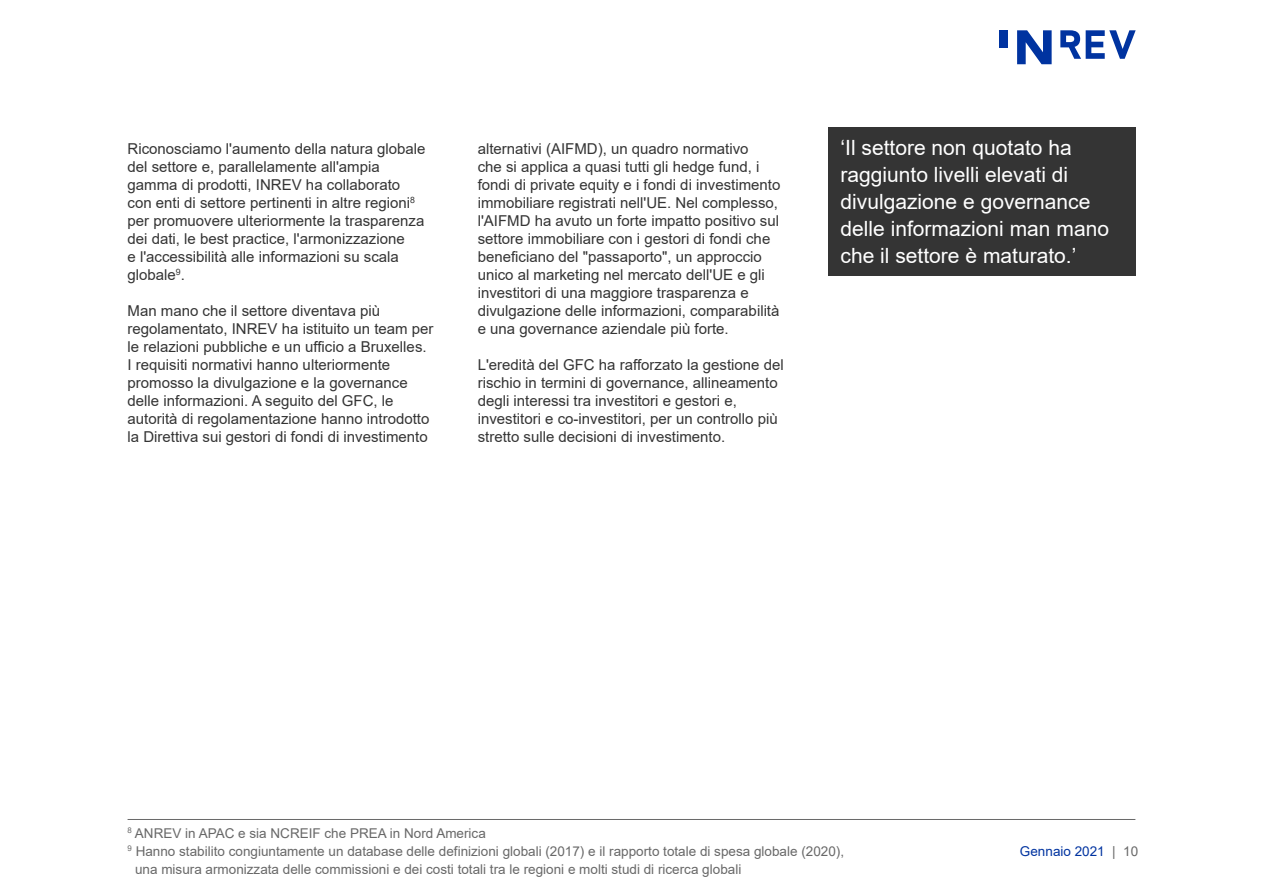
<style>
.page{position:relative;width:1263px;height:893px;background:#fff}
.page>*{position:absolute;margin:0;border:0;box-sizing:border-box;transform-origin:0 0}
.Soundbites_smaller_1{font:21px/27px "Arial";color:#fff}
.Body_text_10_12{font:15px/18px "Arial";color:#343434}
.Reference_text_9_12{font:13.5px "Arial";color:#686868}
.Body_text_10_12-2{font:13.5px "Arial";color:#0033a0}
.s1{color:#686868}
</style>
<div class="page">
<svg style="left:999px;top:30px;width:137px;height:35px"></svg>
<hr style="left:128px;top:819px;width:1007px;height:1px;background:#686868">
<div style="left:828px;top:127px;width:307px;height:149px;background:#343434"></div>
<p class="Body_text_10_12" style="left:128px;top:139px;width:299px">Riconosciamo l'aumento della natura globale del settore e, parallelamente all'ampia gamma di prodotti, INREV ha collaborato con enti di settore pertinenti in altre regioni<sup>8 </sup>per promuovere ulteriormente la trasparenza dei dati, le best practice, l'armonizzazione<br>e l'accessibilità alle informazioni su scala globale<sup>9</sup>.</p>
<p class="Body_text_10_12" style="left:128px;top:301px;width:307px">Man mano che il settore diventava più regolamentato, INREV ha istituito un team per le relazioni pubbliche e un ufficio a Bruxelles.<br>I requisiti normativi hanno ulteriormente promosso la divulgazione e la governance delle informazioni. A seguito del GFC, le autorità di regolamentazione hanno introdotto la Direttiva sui gestori di fondi di investimento</p>
<p class="Body_text_10_12" style="left:478px;top:139px;width:304px">alternativi (AIFMD), un quadro normativo<br>che si applica a quasi tutti gli hedge fund, i fondi di private equity e i fondi di investimento immobiliare registrati nell'UE. Nel complesso, l'AIFMD ha avuto un forte impatto positivo sul settore immobiliare con i gestori di fondi che beneficiano del "passaporto", un approccio unico al marketing nel mercato dell'UE e gli investitori di una maggiore trasparenza e divulgazione delle informazioni, comparabilità e una governance aziendale più forte.</p>
<p class="Body_text_10_12" style="left:478px;top:355px;width:308px">L'eredità del GFC ha rafforzato la gestione del rischio in termini di governance, allineamento degli interessi tra investitori e gestori e, investitori e co-investitori, per un controllo più stretto sulle decisioni di investimento.</p>
<p class="Soundbites_smaller_1" style="left:840px;top:134px;width:270px">‘Il settore non quotato ha raggiunto livelli elevati di divulgazione e governance delle informazioni man mano che il settore è maturato.’</p>
<p class="Reference_text_9_12" style="left:128px;top:824px;width:360px"><sup>8</sup> ANREV in APAC e sia NCREIF che PREA in Nord America</p>
<p class="Reference_text_9_12" style="left:128px;top:842px;width:718px"><sup>9</sup> Hanno stabilito congiuntamente un database delle definizioni globali (2017) e il rapporto totale di spesa globale (2020),</p>
<p class="Reference_text_9_12" style="left:135px;top:860px;width:608px">una misura armonizzata delle commissioni e dei costi totali tra le regioni e molti studi di ricerca globali</p>
<p class="Body_text_10_12-2" style="left:1020px;top:842px;width:120px">Gennaio 2021 <span class="s1">| 10</span></p>
</div>
